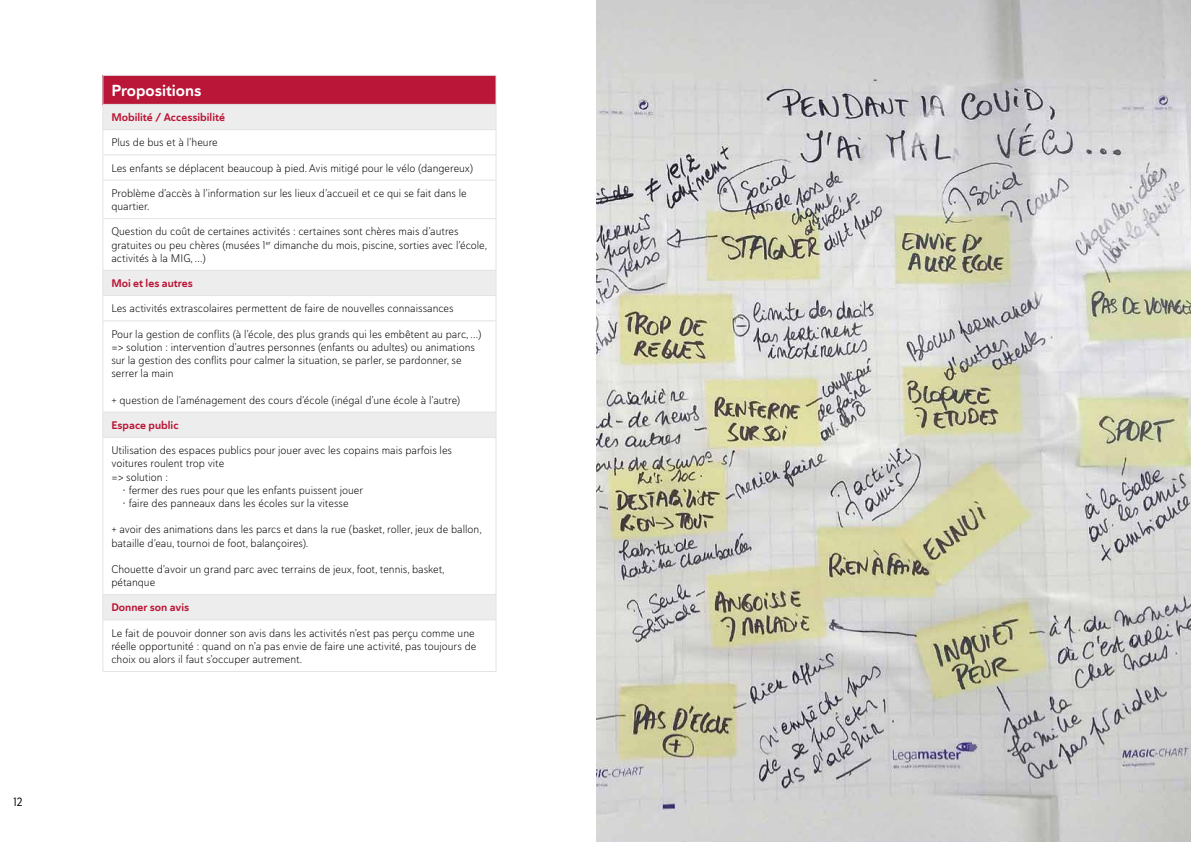
<style>
.page{position:relative;width:1191px;height:842px;background:#fff}
.page>*{position:absolute;margin:0;border:0;box-sizing:border-box;transform-origin:0 0}
.t1{font:16px "Haboro Soft Nor Bol";color:#fff}
.t2{font:12px "Haboro Soft Con Reg";color:#000}
.t3{font:11px/13.2px "Haboro Soft Nor Lig";color:#000}
.t4{font:11px "Haboro Soft Nor Bol";color:#ba1637}
</style>
<div class="page">
<div style="left:103px;top:75px;width:393px;height:29px;background:#ba1637"></div>
<svg style="left:104px;top:105px;width:392px;height:515px"></svg>
<hr style="left:103px;top:75px;width:393px;height:1px;background:#e3e3e3">
<hr style="left:103px;top:104px;width:393px;height:1px;background:#e3e3e3">
<hr style="left:103px;top:129px;width:393px;height:1px;background:#e3e3e3">
<hr style="left:103px;top:155px;width:393px;height:1px;background:#e3e3e3">
<svg style="left:103px;top:76px;width:1px;height:104px"></svg>
<svg style="left:496px;top:76px;width:1px;height:104px"></svg>
<hr style="left:103px;top:180px;width:393px;height:1px;background:#e3e3e3">
<hr style="left:103px;top:180px;width:1px;height:38px;background:#e3e3e3">
<hr style="left:496px;top:180px;width:1px;height:38px;background:#e3e3e3">
<hr style="left:103px;top:218px;width:393px;height:1px;background:#e3e3e3">
<hr style="left:103px;top:219px;width:1px;height:51px;background:#e3e3e3">
<hr style="left:496px;top:219px;width:1px;height:51px;background:#e3e3e3">
<hr style="left:103px;top:270px;width:393px;height:1px;background:#e3e3e3">
<hr style="left:103px;top:295px;width:393px;height:1px;background:#e3e3e3">
<svg style="left:103px;top:271px;width:1px;height:50px"></svg>
<svg style="left:496px;top:271px;width:1px;height:50px"></svg>
<hr style="left:103px;top:321px;width:393px;height:1px;background:#e3e3e3">
<hr style="left:103px;top:321px;width:1px;height:91px;background:#e3e3e3">
<hr style="left:496px;top:321px;width:1px;height:91px;background:#e3e3e3">
<hr style="left:103px;top:412px;width:393px;height:1px;background:#e3e3e3">
<svg style="left:103px;top:413px;width:1px;height:24px"></svg>
<svg style="left:496px;top:412px;width:1px;height:25px"></svg>
<hr style="left:103px;top:437px;width:393px;height:1px;background:#e3e3e3">
<hr style="left:103px;top:438px;width:1px;height:156px;background:#e3e3e3">
<hr style="left:496px;top:438px;width:1px;height:156px;background:#e3e3e3">
<hr style="left:103px;top:594px;width:393px;height:1px;background:#e3e3e3">
<svg style="left:103px;top:595px;width:1px;height:25px"></svg>
<svg style="left:496px;top:595px;width:1px;height:25px"></svg>
<hr style="left:103px;top:620px;width:393px;height:1px;background:#e3e3e3">
<hr style="left:103px;top:620px;width:1px;height:51px;background:#e3e3e3">
<hr style="left:496px;top:620px;width:1px;height:51px;background:#e3e3e3">
<hr style="left:103px;top:671px;width:393px;height:1px;background:#e3e3e3">
<img style="left:597px;top:0;width:594px;height:842px">
<p class="t2" style="left:14px;top:794px;width:10px">12</p>
<h1 class="t1" style="left:111px;top:80px;width:92px">Propositions</h1>
<p class="t4" style="left:111px;top:110px;width:115px">Mobilité / Accessibilité</p>
<p class="t3" style="left:111px;top:136px;width:108px">Plus de bus et à l’heure</p>
<p class="t3" style="left:111px;top:161px;width:363px">Les enfants se déplacent beaucoup à pied. Avis mitigé pour le vélo (dangereux)</p>
<p class="t3" style="left:111px;top:186px;width:357px">Problème d’accès à l’information sur les lieux d’accueil et ce qui se fait dans le quartier.</p>
<p class="t3" style="left:111px;top:225px;width:377px">Question du coût de certaines activités : certaines sont chères mais d’autres gratuites ou peu chères (musées 1<sup>er</sup> dimanche du mois, piscine, sorties avec l’école, activités à la MIG, …)</p>
<p class="t4" style="left:111px;top:276px;width:83px">Moi et les autres</p>
<p class="t3" style="left:111px;top:302px;width:344px">Les activités extrascolaires permettent de faire de nouvelles connaissances</p>
<p class="t3" style="left:111px;top:327px;width:372px">Pour la gestion de conflits (à l’école, des plus grands qui les embêtent au parc, …) =&gt; solution : intervention d’autres personnes (enfants ou adultes) ou animations sur la gestion des conflits pour calmer la situation, se parler, se pardonner, se serrer la main</p>
<p class="t3" style="left:111px;top:393px;width:350px">+ question de l’aménagement des cours d’école (inégal d’une école à l’autre)</p>
<p class="t4" style="left:111px;top:418px;width:69px">Espace public</p>
<p class="t3" style="left:111px;top:443px;width:342px">Utilisation des espaces publics pour jouer avec les copains mais parfois les voitures roulent trop vite<br>=&gt; solution :</p>
<p class="t3" style="left:123px;top:483px;width:242px">• fermer des rues pour que les enfants puissent jouer</p>
<p class="t3" style="left:123px;top:496px;width:227px">• faire des panneaux dans les écoles sur la vitesse</p>
<p class="t3" style="left:111px;top:523px;width:372px">+ avoir des animations dans les parcs et dans la rue (basket, roller, jeux de ballon, bataille d’eau, tournoi de foot, balançoires).</p>
<p class="t3" style="left:111px;top:562px;width:335px">Chouette d’avoir un grand parc avec terrains de jeux, foot, tennis, basket, pétanque</p>
<p class="t4" style="left:111px;top:600px;width:79px">Donner son avis</p>
<p class="t3" style="left:111px;top:626px;width:366px">Le fait de pouvoir donner son avis dans les activités n’est pas perçu comme une réelle opportunité : quand on n’a pas envie de faire une activité, pas toujours de choix ou alors il faut s’occuper autrement.</p>
</div>
